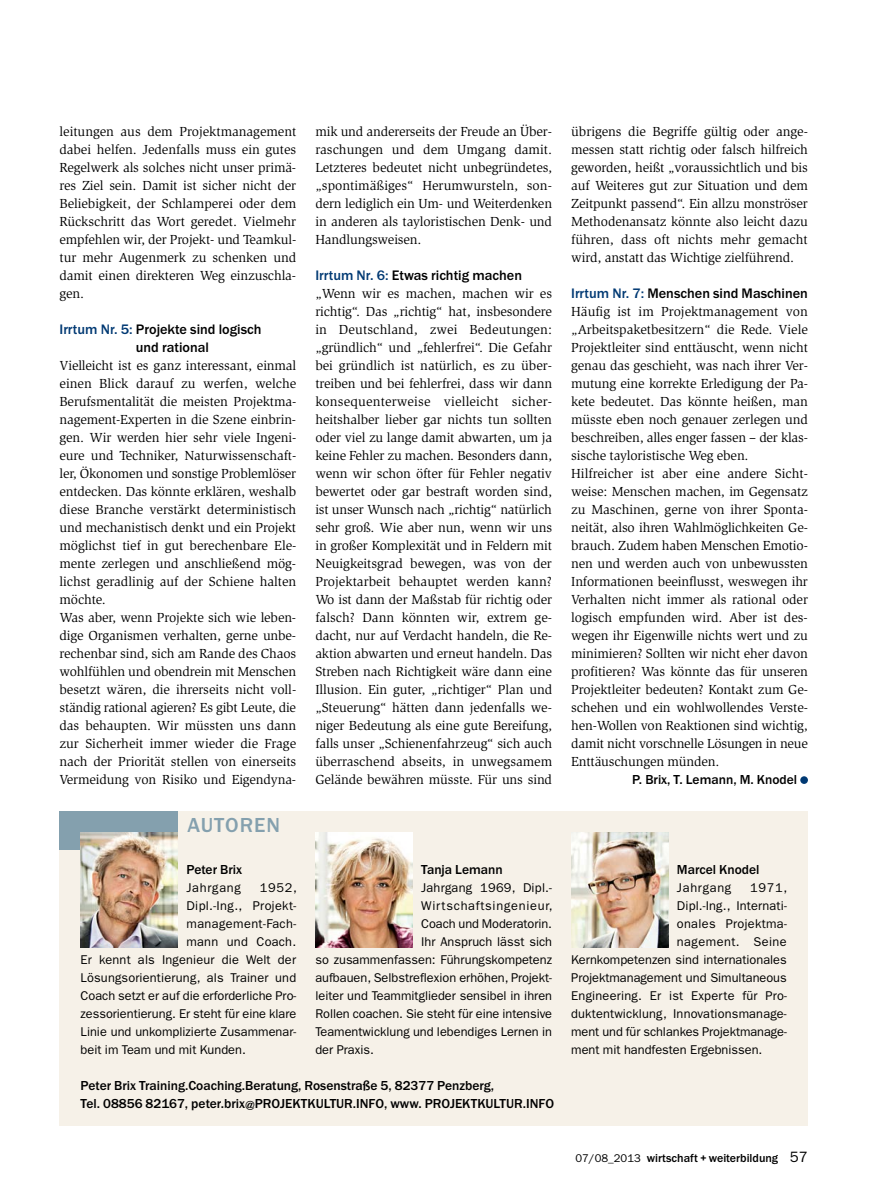
<style>
.page{position:relative;width:893px;height:1191px;background:#fff}
.page>*{position:absolute;margin:0;border:0;box-sizing:border-box;transform-origin:0 0}
.t1{font:500 21px "Franklin Goth EF";letter-spacing:.05em;color:#84a0ae}
.t2{font:500 14.25px/18px "Franklin Goth EF";color:#000}
.t3{font:13.5px/18px "Slimbach Std";letter-spacing:-.01em;color:#000;text-align:justify}
.t4{font:500 13.5px/18px "Franklin Goth EF";color:#000}
.t5{font:12.75px "Franklin Gothic";color:#000}
.t6{font:12.75px "Franklin Gothic";letter-spacing:.055em;color:#000}
.t7{font:12.75px "Franklin Gothic";letter-spacing:.025em;color:#000}
.t8{font:12.75px "Franklin Gothic";letter-spacing:.03em;color:#000}
.t9{font:12.75px "Franklin Gothic";letter-spacing:.035em;color:#000}
.t10{font:12.75px "Franklin Gothic";letter-spacing:.02em;color:#000}
.t11{font:500 12px "Franklin Goth EF";color:#000}
.s1{color:#003973}
.s2{font-family:"Franklin Gothic";font-weight:400;font-size:11.25px}
.s3{font-family:"Franklin Gothic";font-weight:400;font-size:15px}
</style>
<div class="page">
<div style="left:800px;top:776px;width:8px;height:8px;background:#003973;border-radius:50%"></div>
<div style="left:60px;top:811px;width:748px;height:315px;background:#f6f1e8"></div>
<div style="left:60px;top:811px;width:118px;height:39px;background:#84a0ae"></div>
<img style="left:81px;top:832px;width:97px;height:115px">
<img style="left:316px;top:832px;width:97px;height:115px">
<img style="left:571px;top:832px;width:97px;height:115px">
<p class="t3" style="left:60px;top:122px;width:238px">leitungen aus dem Projektmanagement dabei helfen. Jedenfalls muss ein gutes Regelwerk als solches nicht unser primä&shy;res Ziel sein. Damit ist sicher nicht der Beliebigkeit, der Schlamperei oder dem Rückschritt das Wort geredet. Vielmehr empfehlen wir, der Projekt- und Teamkul&shy;tur mehr Augenmerk zu schenken und damit einen direkteren Weg einzuschla&shy;gen.</p>
<p class="t2" style="left:136px;top:320px;width:127px;text-indent:-76px"><span class="s1">Irrtum Nr. 5:</span> Projekte sind logisch und rational</p>
<p class="t3" style="left:60px;top:356px;width:238px;text-align:left">Vielleicht ist es ganz interessant, einmal einen Blick darauf zu werfen, welche Berufsmentalität die meisten Projektma&shy;nagement-Experten in die Szene einbrin&shy;gen. Wir werden hier sehr viele Ingeni&shy;eure und Techniker, Naturwissenschaft&shy;ler, Ökonomen und sonstige Problemlöser entdecken. Das könnte erklären, weshalb diese Branche verstärkt deterministisch und mechanistisch denkt und ein Projekt möglichst tief in gut berechenbare Ele&shy;mente zerlegen und anschließend mög&shy;lichst geradlinig auf der Schiene halten möchte.<br>Was aber, wenn Projekte sich wie leben&shy;dige Organismen verhalten, gerne unbe&shy;rechenbar sind, sich am Rande des Chaos wohlfühlen und obendrein mit Menschen besetzt wären, die ihrerseits nicht voll&shy;ständig rational agieren? Es gibt Leute, die das behaupten. Wir müssten uns dann zur Sicherheit immer wieder die Frage nach der Priorität stellen von einerseits Vermeidung von Risiko und Eigendyna-</p>
<h1 class="t1" style="left:187px;top:813px;width:80px">Autoren</h1>
<p class="t3" style="left:315px;top:122px;width:238px">mik und andererseits der Freude an Über&shy;raschungen und dem Umgang damit.<br>Letzteres bedeutet nicht unbegründetes, „spontimäßiges“ Herumwursteln, son&shy;dern lediglich ein Um- und Weiterdenken in anderen als tayloristischen Denk- und Handlungsweisen.</p>
<p class="t2" style="left:315px;top:266px;width:208px"><span class="s1">Irrtum Nr. 6:</span> Etwas richtig machen</p>
<p class="t3" style="left:315px;top:284px;width:238px">„Wenn wir es machen, machen wir es richtig“. Das „richtig“ hat, insbesondere in Deutschland, zwei Bedeutungen: „gründlich“ und „fehlerfrei“. Die Gefahr bei gründlich ist natürlich, es zu über&shy;treiben und bei fehlerfrei, dass wir dann konsequenterweise vielleicht sicher&shy;heitshalber lieber gar nichts tun sollten oder viel zu lange damit abwarten, um ja keine Fehler zu machen. Besonders dann, wenn wir schon öfter für Fehler negativ bewertet oder gar bestraft worden sind, ist unser Wunsch nach „richtig“ natürlich sehr groß. Wie aber nun, wenn wir uns in großer Komplexität und in Feldern mit Neuigkeitsgrad bewegen, was von der Projektarbeit behauptet werden kann?<br>Wo ist dann der Maßstab für richtig oder falsch? Dann könnten wir, extrem ge&shy;dacht, nur auf Verdacht handeln, die Re&shy;aktion abwarten und erneut handeln. Das Streben nach Richtigkeit wäre dann eine Illusion. Ein guter, „richtiger“ Plan und „Steuerung“ hätten dann jedenfalls we&shy;niger Bedeutung als eine gute Bereifung, falls unser „Schienenfahrzeug“ sich auch überraschend abseits, in unwegsamem Gelände bewähren müsste. Für uns sind</p>
<p class="t4" style="left:421px;top:860px;width:83px">Tanja Lemann</p>
<p class="t5" style="left:421px;top:880px;width:132px">Jahrgang 1969, Dipl.-</p>
<p class="t6" style="left:421px;top:898px;width:133px">Wirtschaftsingenieur,</p>
<p class="t5" style="left:421px;top:916px;width:132px">Coach und Moderatorin.</p>
<p class="t5" style="left:421px;top:934px;width:132px">Ihr Anspruch lässt sich</p>
<p class="t5" style="left:315px;top:952px;width:238px">so zusammenfassen: Führungskompetenz</p>
<p class="t5" style="left:315px;top:970px;width:238px">aufbauen, Selbstreflexion erhöhen, Projekt-</p>
<p class="t5" style="left:315px;top:988px;width:238px">leiter und Teammitglieder sensibel in ihren</p>
<p class="t5" style="left:315px;top:1006px;width:238px">Rollen coachen. Sie steht für eine intensive</p>
<p class="t5" style="left:315px;top:1024px;width:238px">Teamentwicklung und lebendiges Lernen in</p>
<p class="t5" style="left:315px;top:1042px;width:60px">der Praxis.</p>
<p class="t4" style="left:81px;top:1076px;width:474px">Peter Brix Training.Coaching.Beratung, Rosenstraße 5, 82377 Penzberg,<br>Tel. 08856 82167, peter.brix@PROJEKTKULTUR.INFO, www. PROJEKTKULTUR.INFO</p>
<p class="t4" style="left:186px;top:860px;width:57px">Peter Brix</p>
<p class="t6" style="left:186px;top:880px;width:56px">Jahrgang</p>
<p class="t5" style="left:260px;top:880px;width:39px">1952,</p>
<p class="t7" style="left:186px;top:898px;width:111px">Dipl.-Ing., Projekt-</p>
<p class="t8" style="left:186px;top:916px;width:111px">management-Fach-</p>
<p class="t10" style="left:186px;top:934px;width:111px">mann und Coach.</p>
<p class="t5" style="left:81px;top:952px;width:217px">Er kennt als Ingenieur die Welt der</p>
<p class="t5" style="left:81px;top:970px;width:217px">Lösungsorientierung, als Trainer und</p>
<p class="t5" style="left:81px;top:988px;width:217px">Coach setzt er auf die erforderliche Pro-</p>
<p class="t5" style="left:81px;top:1006px;width:217px">zessorientierung. Er steht für eine klare</p>
<p class="t5" style="left:81px;top:1024px;width:217px">Linie und unkomplizierte Zusammenar-</p>
<p class="t5" style="left:81px;top:1042px;width:167px">beit im Team und mit Kunden.</p>
<p class="t3" style="left:571px;top:122px;width:238px">übrigens die Begriffe gültig oder ange&shy;messen statt richtig oder falsch hilfreich geworden, heißt „voraussichtlich und bis auf Weiteres gut zur Situation und dem Zeitpunkt passend“. Ein allzu monströser Methodenansatz könnte also leicht dazu führen, dass oft nichts mehr gemacht wird, anstatt das Wichtige zielführend.</p>
<p class="t2" style="left:571px;top:284px;width:238px"><span class="s1">Irrtum Nr. 7:</span> Menschen sind Maschinen</p>
<p class="t3" style="left:571px;top:302px;width:238px;text-align:left">Häufig ist im Projektmanagement von „Arbeitspaketbesitzern“ die Rede. Viele Projektleiter sind enttäuscht, wenn nicht genau das geschieht, was nach ihrer Ver&shy;mutung eine korrekte Erledigung der Pa&shy;kete bedeutet. Das könnte heißen, man müsste eben noch genauer zerlegen und beschreiben, alles enger fassen – der klas&shy;sische tayloristische Weg eben.<br>Hilfreicher ist aber eine andere Sicht&shy;weise: Menschen machen, im Gegensatz zu Maschinen, gerne von ihrer Sponta&shy;neität, also ihren Wahlmöglichkeiten Ge&shy;brauch. Zudem haben Menschen Emotio&shy;nen und werden auch von unbewussten Informationen beeinflusst, weswegen ihr Verhalten nicht immer als rational oder logisch empfunden wird. Aber ist des&shy;wegen ihr Eigenwille nichts wert und zu minimieren? Sollten wir nicht eher davon profitieren? Was könnte das für unseren Projektleiter bedeuten? Kontakt zum Ge&shy;schehen und ein wohlwollendes Verste&shy;hen-Wollen von Reaktionen sind wichtig, damit nicht vorschnelle Lösungen in neue Enttäuschungen münden.</p>
<p class="t4" style="left:632px;top:770px;width:167px">P. Brix, T. Lemann, M. Knodel</p>
<p class="t4" style="left:677px;top:860px;width:84px">Marcel Knodel</p>
<p class="t6" style="left:677px;top:880px;width:56px">Jahrgang</p>
<p class="t5" style="left:750px;top:880px;width:39px">1971,</p>
<p class="t5" style="left:677px;top:898px;width:111px">Dipl.-Ing., Internati-</p>
<p class="t7" style="left:677px;top:916px;width:111px">onales Projektma-</p>
<p class="t9" style="left:677px;top:934px;width:111px">nagement. Seine</p>
<p class="t5" style="left:571px;top:952px;width:217px">Kernkompetenzen sind internationales</p>
<p class="t5" style="left:571px;top:970px;width:217px">Projektmanagement und Simultaneous</p>
<p class="t5" style="left:571px;top:988px;width:217px">Engineering. Er ist Experte für Pro-</p>
<p class="t5" style="left:571px;top:1006px;width:217px">duktentwicklung, Innovationsmanage-</p>
<p class="t5" style="left:571px;top:1024px;width:217px">ment und für schlankes Projektmanage-</p>
<p class="t5" style="left:571px;top:1042px;width:193px">ment mit handfesten Ergebnissen.</p>
<p class="t11" style="left:575px;top:1151px;width:234px"><span class="s2">07/08_2013</span> wirtschaft + weiterbildung <span class="s3">57</span></p>
</div>
